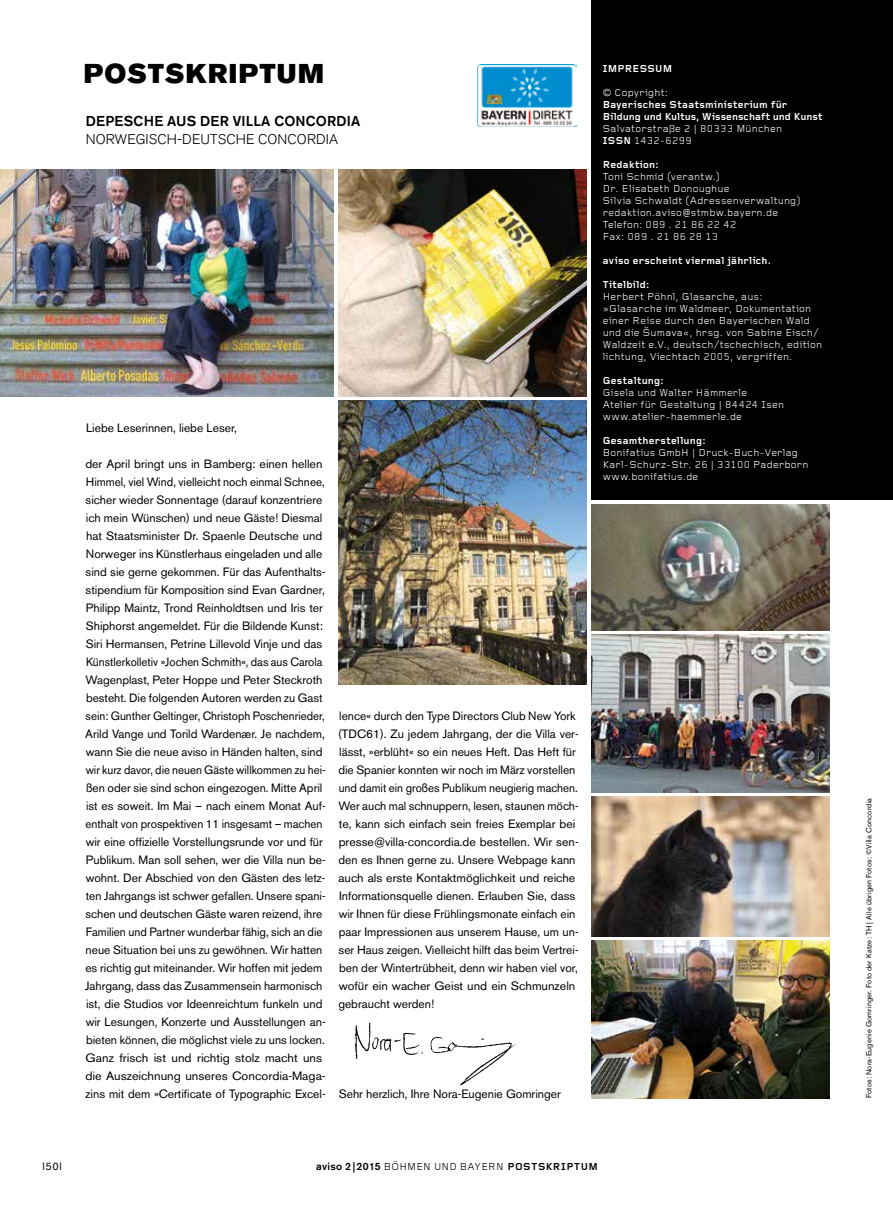
<style>
.page{position:relative;width:893px;height:1212px;background:#fff}
.page>*{position:absolute;margin:0;border:0;box-sizing:border-box;transform-origin:0 0}
.t1{font:27px "Akzidenz Grotesk BE Super";letter-spacing:.05em;color:#000}
.t2{font:500 14.25px "Akzidenz Grotesk BE";letter-spacing:.02em;color:#000}
.t3{font:300 13.95px "Akzidenz Grotesk BE";letter-spacing:.005em;color:#000}
.t4{font:12px/18px "Akzidenz Grotesk BE";color:#000}
.t5{font:10.5px/12px "Foundry Gridnik";letter-spacing:.025em;color:#fff}
.t6{font:700 10.5px/12px "Foundry Gridnik";letter-spacing:.015em;color:#fff}
.t7{font:10.5px "Foundry Gridnik";letter-spacing:.02em;color:#000}
.t8{font:10.5px "Helvetica";color:#000}
.t9{font:7.5px "Akzidenz Grotesk BE";letter-spacing:.025em;color:#000}
.s1{font-family:"Akzidenz Grotesk BE";font-weight:500}
.s2{font-weight:700}
</style>
<div class="page">
<div style="left:591px;top:0;width:302px;height:500px;background:#000"></div>
<img style="left:478px;top:64px;width:98px;height:62px">
<img style="left:354px;top:1022px;width:162px;height:63px">
<img style="left:591px;top:940px;width:238px;height:158px">
<img style="left:338px;top:169px;width:249px;height:227px">
<img style="left:0;top:169px;width:334px;height:227px">
<img style="left:338px;top:400px;width:249px;height:284px">
<img style="left:591px;top:504px;width:238px;height:126px">
<img style="left:591px;top:634px;width:238px;height:158px">
<img style="left:591px;top:796px;width:238px;height:140px">
<h1 class="t1" style="left:84px;top:58px;width:239px">POSTSKRIPTUM</h1>
<p class="t2" style="left:86px;top:112px;width:276px">DEPESCHE AUS DER VILLA CONCORDIA</p>
<p class="t3" style="left:86px;top:131px;width:11px">NORWE</p>
<p class="t3" style="left:136px;top:131px;width:66px">GISCH-DEUTS</p>
<p class="t3" style="left:226px;top:131px;width:107px">CHE COnCORDIA</p>
<p class="t4" style="left:86px;top:419px;width:153px">Liebe Leserinnen, liebe Leser,</p>
<p class="t4" style="left:85px;top:455px;width:242px">der April bringt uns in Bamberg: einen hellen Himmel, viel Wind, vielleicht noch einmal Schnee, sicher wieder Sonnentage (darauf konzentriere ich mein Wünschen) und neue Gäste! Diesmal hat Staatsminister Dr. Spaenle Deutsche und Norweger ins Künstlerhaus eingeladen und alle sind sie gerne gekommen. Für das Aufenthalts&shy;stipendium für Komposition sind Evan Gardner, Philipp Maintz, Trond Reinholdtsen und Iris ter Shiphorst angemeldet. Für die Bildende Kunst:<br>Siri Hermansen, Petrine Lillevold Vinje und das Künstlerkolletiv »Jochen Schmith«, das aus Carola Wagenplast, Peter Hoppe und Peter Steckroth besteht. Die folgenden Autoren werden zu Gast sein: Gunther Geltinger, Christoph Poschenrieder, Arild Vange und Torild Wardenær. Je nachdem, wann Sie die neue aviso in Händen halten, sind wir kurz davor, die neuen Gäste willkommen zu hei&shy;ßen oder sie sind schon eingezogen. Mitte April ist es soweit. Im Mai – nach einem Monat Auf&shy;enthalt von prospektiven 11 insgesamt – machen wir eine offizielle Vorstellungsrunde vor und für Publikum. Man soll sehen, wer die Villa nun be&shy;wohnt. Der Abschied von den Gästen des letz&shy;ten Jahrgangs ist schwer gefallen. Unsere spani&shy;schen und deutschen Gäste waren reizend, ihre Familien und Partner wunderbar fähig, sich an die neue Situation bei uns zu gewöhnen. Wir hatten es richtig gut miteinander. Wir hoffen mit jedem Jahrgang, dass das Zusammensein harmonisch ist, die Studios vor Ideenreichtum funkeln und wir Lesungen, Konzerte und Ausstellungen an&shy;bieten können, die möglichst viele zu uns locken.<br>Ganz frisch ist und richtig stolz macht uns die Auszeichnung unseres Concordia-Maga&shy;zins mit dem »Certificate of Typographic Excel-</p>
<p class="t4" style="left:338px;top:707px;width:242px">lence« durch den Type Directors Club New York (TDC61). Zu jedem Jahrgang, der die Villa ver&shy;lässt, »erblüht« so ein neues Heft. Das Heft für die Spanier konnten wir noch im März vorstellen und damit ein großes Publikum neugierig machen.<br>Wer auch mal schnuppern, lesen, staunen möch&shy;te, kann sich einfach sein freies Exemplar bei presse@villa-concordia.de bestellen. Wir sen&shy;den es Ihnen gerne zu. Unsere Webpage kann auch als erste Kontaktmöglichkeit und reiche Informationsquelle dienen. Erlauben Sie, dass wir Ihnen für diese Frühlingsmonate einfach ein paar Impressionen aus unserem Hause, um un&shy;ser Haus zeigen. Vielleicht hilft das beim Vertrei&shy;ben der Wintertrübheit, denn wir haben viel vor, wofür ein wacher Geist und ein Schmunzeln gebraucht werden!</p>
<p class="t4" style="left:339px;top:1085px;width:224px">Sehr herzlich, Ihre Nora-Eugenie Gomringer</p>
<p class="t6" style="left:603px;top:63px;width:71px">Impressum</p>
<p class="t5" style="left:603px;top:87px;width:67px">© Copyright:</p>
<p class="t6" style="left:603px;top:99px;width:221px">Bayerisches Staatsministerium für<br>Bildung und Kultus, Wissenschaft und Kunst</p>
<p class="t5" style="left:603px;top:123px;width:181px">Salvatorstraße 2 | 80333 M ünchen</p>
<p class="t6" style="left:603px;top:135px;width:8px">ISSN</p>
<p class="t5" style="left:634px;top:135px;width:59px">1432-6299</p>
<p class="t6" style="left:603px;top:159px;width:57px">Redaktion:</p>
<p class="t5" style="left:603px;top:171px;width:200px">Toni Schmid (verantw.)<br>D r. Elisabeth D onoughue<br>Silvia Schwaldt (Adressenverwaltung) redaktion.aviso@stmbw.bayern.de<br>Telefon: 089 . 21 86 22 42<br>Fax: 089 . 21 86 28 13</p>
<p class="t6" style="left:603px;top:255px;width:170px">aviso erscheint viermal jährlich.</p>
<p class="t6" style="left:603px;top:279px;width:48px">Titelbild:</p>
<p class="t5" style="left:603px;top:291px;width:221px">H erbert Pöhnl, Glasarche, aus: »Glasarche im Waldmeer, D okumentation einer Reise durch den Bayerischen Wald und die Šumava«, hrsg. von Sabine Eisch/ Waldzeit e.V., deutsch/tschechisch, edition lichtung, Viechtach 2005, vergriffen.</p>
<p class="t6" style="left:603px;top:375px;width:62px">Gestaltung:</p>
<p class="t5" style="left:603px;top:387px;width:183px">Gisela und Walter H ämmerle<br>Atelier für Gestaltung | 84424 Isen www.atelier-haemmerle.de</p>
<p class="t6" style="left:603px;top:435px;width:104px">Gesamtherstellung:</p>
<p class="t5" style="left:603px;top:447px;width:207px">Bonifatius GmbH | D ruck-Buch-Verlag<br>Karl-Schurz-Str. 26 | 33100 Paderborn www.bonifatius.de</p>
<p class="t8" style="left:43px;top:1158px;width:21px">|50|</p>
<p class="t7" style="left:316px;top:1161px;width:283px"><span class="s1">AVISO 2 | 2015</span> Böhmen und Bayern <span class="s2">Postskriptum</span></p>
<p class="t9" style="left:864px;top:1098px;width:302px;rotate:-90deg">Fotos: Nora-Eugenie Gomringer. Foto der Katze: TH | Alle übrigen Fotos: ©Villa Concordia</p>
</div>
